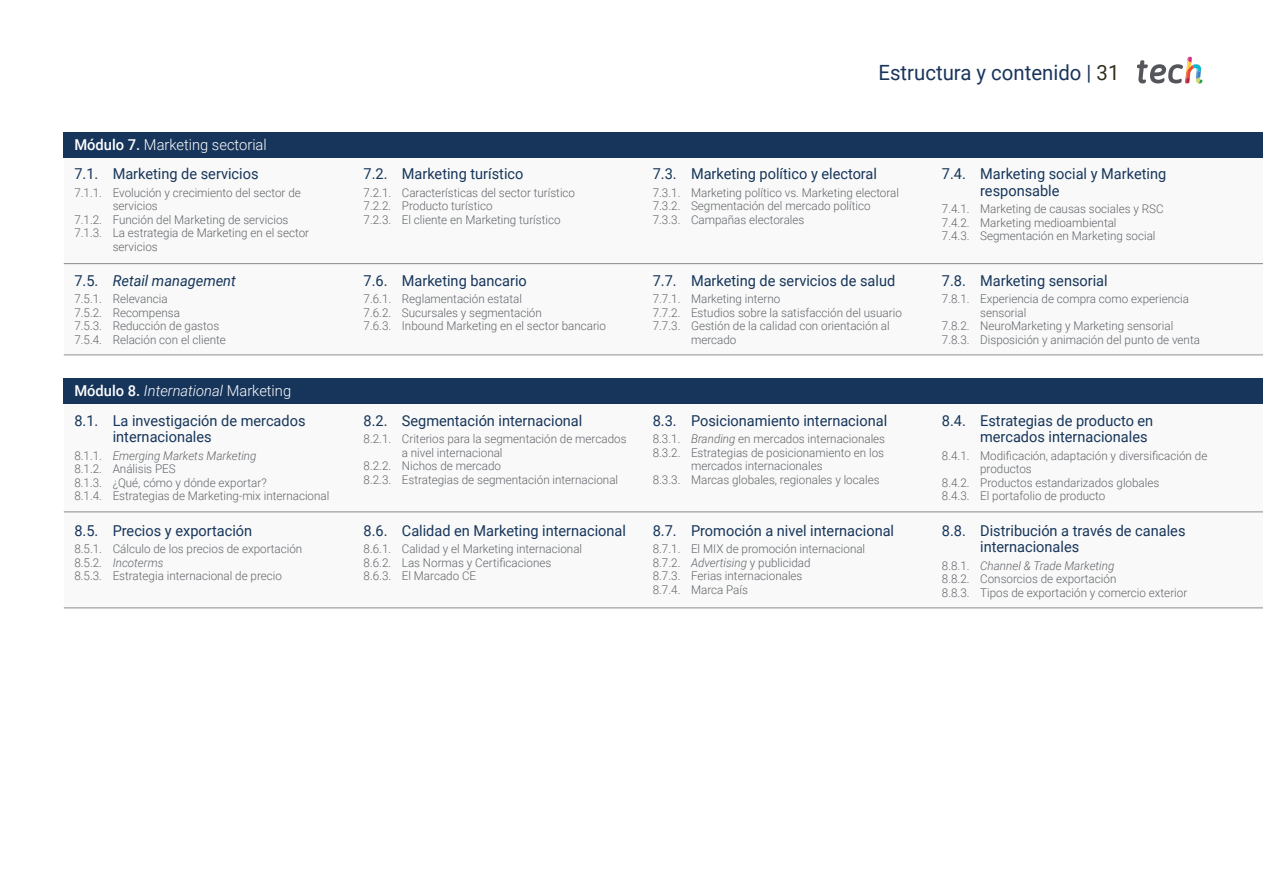
<style>
.page{position:relative;width:1263px;height:893px;background:#fff}
.page>*{position:absolute;margin:0;border:0;box-sizing:border-box;transform-origin:0 0}
.t1{font:21px "Roboto";color:#1a355c}
.t2{font:15px/16.5px "Roboto";color:#17355b}
.t3{font:italic 300 15px "Roboto";color:#fff}
.t4{font:300 15px "Roboto";color:#fff}
.t5{font:italic 15px "Roboto";color:#17355b}
.t6{font:300 12px/13.5px "Roboto";color:#61646a}
.s1{font-weight:500}
.s2{font-style:normal}
.s3{font-weight:500;font-style:normal}
.s4{font-style:italic}
.s5{color:#312e20}
</style>
<div class="page">
<hr style="left:64px;top:355px;width:1199px;height:1px;background:#878a8e">
<div style="left:64px;top:157px;width:1199px;height:198px;background:#f8f9f8"></div>
<div style="left:64px;top:132px;width:1199px;height:25px;background:#17355b"></div>
<hr style="left:64px;top:263px;width:1199px;height:1px;background:#878a8e">
<div style="left:64px;top:404px;width:1199px;height:204px;background:#f8f9f8"></div>
<hr style="left:64px;top:608px;width:1199px;height:1px;background:#878a8e">
<div style="left:64px;top:378px;width:1199px;height:26px;background:#17355b"></div>
<hr style="left:64px;top:512px;width:1199px;height:1px;background:#878a8e">
<svg style="left:1137px;top:57px;width:65px;height:27px"></svg>
<p class="t4" style="left:74px;top:134px;width:194px"><span class="s1">Módulo 7.</span> Marketing sectorial</p>
<p class="t2" style="left:74px;top:165px;width:186px">7.1. Marketing de servicios</p>
<p class="t6" style="left:74px;top:185px;width:228px">7.1.1. Evolución y crecimiento del sector de</p>
<p class="t6" style="left:113px;top:199px;width:47px">servicios</p>
<p class="t6" style="left:74px;top:212px;width:216px">7.1.2. Función del Marketing de servicios</p>
<p class="t6" style="left:74px;top:226px;width:236px">7.1.3. La estrategia de Marketing en el sector</p>
<p class="t6" style="left:113px;top:239px;width:47px">servicios</p>
<p class="t5" style="left:74px;top:270px;width:163px"><span class="s2">7.5.</span> Retail management</p>
<p class="t6" style="left:74px;top:292px;width:153px">7.5.1. Relevancia<br>7.5.2. Recompensa<br>7.5.3. Reducción de gastos<br>7.5.4. Relación con el cliente</p>
<p class="t3" style="left:74px;top:381px;width:218px"><span class="s3">Módulo 8.</span> International <span class="s2">Marketing</span></p>
<p class="t2" style="left:113px;top:411px;width:194px;text-indent:-38px">8.1. La investigación de mercados internacionales</p>
<p class="t6" style="left:74px;top:448px;width:256px">8.1.1. <span class="s4">Emerging Markets Marketing<br></span>8.1.2. Análisis PES<br>8.1.3. ¿Qué, cómo y dónde exportar?<br>8.1.4. Estrategias de Marketing-mix internacional</p>
<p class="t2" style="left:74px;top:522px;width:179px">8.5. Precios y exportación</p>
<p class="t6" style="left:74px;top:542px;width:229px">8.5.1. Cálculo de los precios de exportación<br>8.5.2. <span class="s4">Incoterms<br></span>8.5.3. Estrategia internacional de precio</p>
<h1 class="t1" style="left:878px;top:57px;width:242px">Estructura y contenido | <span class="s5">31</span></h1>
<p class="t2" style="left:364px;top:165px;width:161px">7.2. Marketing turístico</p>
<p class="t6" style="left:364px;top:185px;width:213px">7.2.1. Características del sector turístico<br>7.2.2. Producto turístico<br>7.2.3. El cliente en Marketing turístico</p>
<p class="t2" style="left:364px;top:271px;width:165px">7.6. Marketing bancario</p>
<p class="t6" style="left:364px;top:292px;width:244px">7.6.1. Reglamentación estatal<br>7.6.2. Sucursales y segmentación<br>7.6.3. Inbound Marketing en el sector bancario</p>
<p class="t2" style="left:653px;top:165px;width:226px">7.3. Marketing político y electoral</p>
<p class="t6" style="left:653px;top:185px;width:248px">7.3.1. Marketing político vs. Marketing electoral<br>7.3.2. Segmentación del mercado político<br>7.3.3. Campañas electorales</p>
<p class="t2" style="left:653px;top:271px;width:244px">7.7. Marketing de servicios de salud</p>
<p class="t6" style="left:653px;top:292px;width:129px">7.7.1. Marketing interno</p>
<p class="t6" style="left:653px;top:305px;width:251px">7.7.2. Estudios sobre la satisfacción del usuario</p>
<p class="t6" style="left:653px;top:319px;width:239px">7.7.3. Gestión de la calidad con orientación al</p>
<p class="t6" style="left:691px;top:332px;width:47px">mercado</p>
<p class="t2" style="left:364px;top:411px;width:220px">8.2. Segmentación internacional</p>
<p class="t6" style="left:364px;top:432px;width:264px">8.2.1. Criterios para la segmentación de mercados</p>
<p class="t6" style="left:402px;top:445px;width:102px">a nivel internacional</p>
<p class="t6" style="left:364px;top:459px;width:139px">8.2.2. Nichos de mercado</p>
<p class="t6" style="left:364px;top:472px;width:256px">8.2.3. Estrategias de segmentación internacional</p>
<p class="t2" style="left:364px;top:522px;width:264px">8.6. Calidad en Marketing internacional</p>
<p class="t6" style="left:364px;top:542px;width:220px">8.6.1. Calidad y el Marketing internacional<br>8.6.2. Las Normas y Certificaciones<br>8.6.3. El Marcado CE</p>
<p class="t2" style="left:653px;top:411px;width:236px">8.3. Posicionamiento internacional</p>
<p class="t6" style="left:653px;top:432px;width:234px">8.3.1. <span class="s4">Branding</span> en mercados internacionales</p>
<p class="t6" style="left:653px;top:445px;width:233px">8.3.2. Estrategias de posicionamiento en los</p>
<p class="t6" style="left:691px;top:459px;width:133px">mercados internacionales</p>
<p class="t6" style="left:653px;top:472px;width:228px">8.3.3. Marcas globales, regionales y locales</p>
<p class="t2" style="left:653px;top:522px;width:243px">8.7. Promoción a nivel internacional</p>
<p class="t6" style="left:653px;top:542px;width:214px">8.7.1. El MIX de promoción internacional<br>8.7.2. <span class="s4">Advertising</span> y publicidad<br>8.7.3. Ferias internacionales<br>8.7.4. Marca País</p>
<p class="t2" style="left:980px;top:165px;width:188px;text-indent:-38px">7.4. Marketing social y Marketing responsable</p>
<p class="t6" style="left:942px;top:202px;width:223px">7.4.1. Marketing de causas sociales y RSC<br>7.4.2. Marketing medioambiental<br>7.4.3. Segmentación en Marketing social</p>
<p class="t2" style="left:942px;top:271px;width:167px">7.8. Marketing sensorial</p>
<p class="t6" style="left:942px;top:292px;width:249px">7.8.1. Experiencia de compra como experiencia</p>
<p class="t6" style="left:980px;top:305px;width:48px">sensorial</p>
<p class="t6" style="left:942px;top:319px;width:233px">7.8.2. NeuroMarketing y Marketing sensorial</p>
<p class="t6" style="left:942px;top:332px;width:260px">7.8.3. Disposición y animación del punto de venta</p>
<p class="t2" style="left:980px;top:411px;width:175px;text-indent:-38px">8.4. Estrategias de producto en mercados internacionales</p>
<p class="t6" style="left:942px;top:448px;width:267px">8.4.1. Modificación, adaptación y diversificación de</p>
<p class="t6" style="left:980px;top:462px;width:53px">productos</p>
<p class="t6" style="left:942px;top:475px;width:219px">8.4.2. Productos estandarizados globales</p>
<p class="t6" style="left:942px;top:489px;width:165px">8.4.3. El portafolio de producto</p>
<p class="t2" style="left:980px;top:522px;width:207px;text-indent:-38px">8.8. Distribución a través de canales internacionales</p>
<p class="t6" style="left:942px;top:558px;width:247px">8.8.1. <span class="s4">Channel &amp; Trade Marketing<br></span>8.8.2. Consorcios de exportación<br>8.8.3. Tipos de exportación y comercio exterior</p>
</div>
